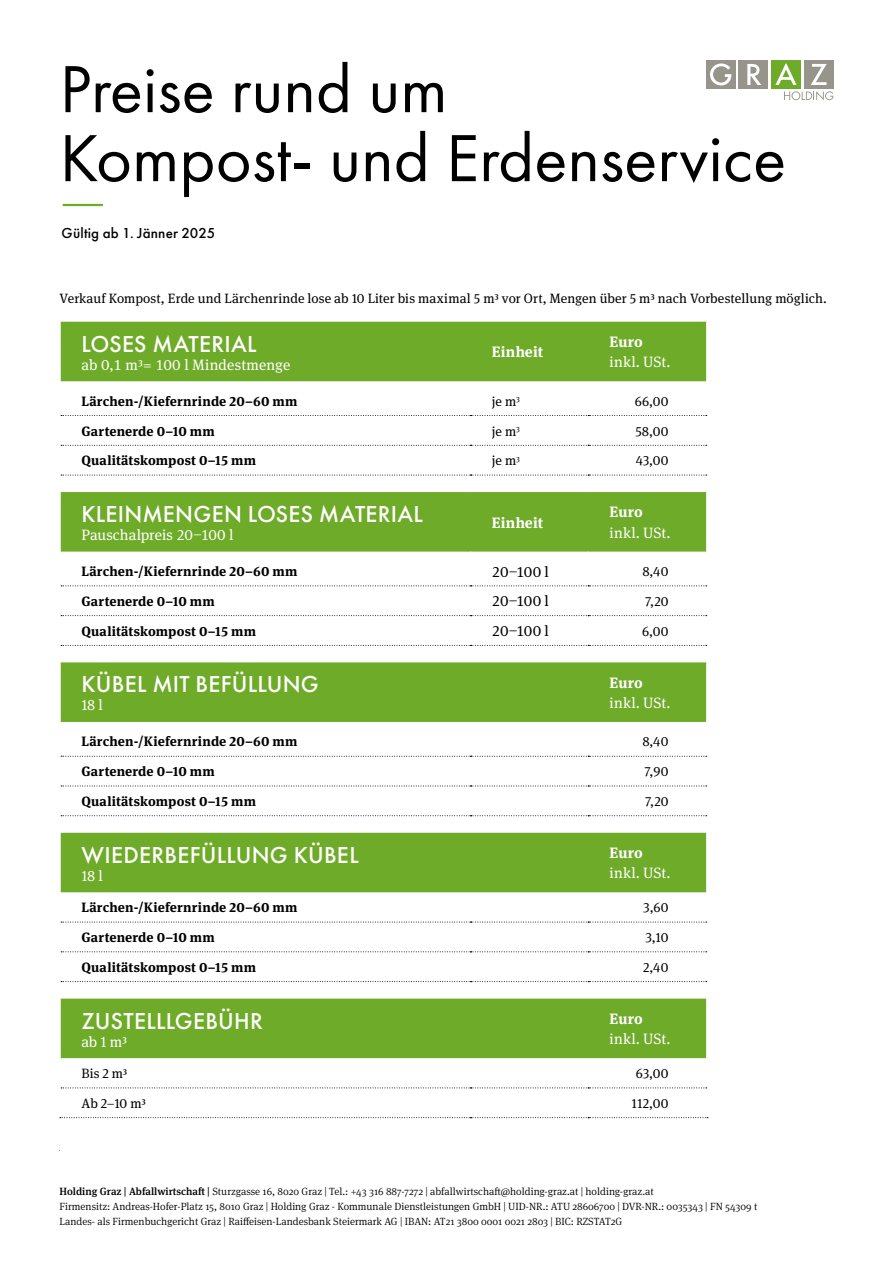
<style>
.page{position:relative;width:893px;height:1263px;background:#fff}
.page>*{position:absolute;margin:0;border:0;box-sizing:border-box;transform-origin:0 0}
.Ü1{font:69px/69px "Futura PT";color:#000}
.Headline_14_pt{font:500 24px "Futura PT";letter-spacing:.01em;color:#fff}
.Tabelle_light{font:15px/20.2px "Meta Serif Pro";letter-spacing:.015em;color:#fff}
.Headline_14_pt-2{font:15px "Meta Serif Pro";letter-spacing:.005em;color:#fff}
.Headline_14_pt-3{font:15px "Meta Serif Pro";letter-spacing:-.02em;color:#000}
.Tabelle_light-2{font:500 15px "Futura PT";letter-spacing:.01em;color:#000}
.Tabelle_light-3{font:700 15px "Meta Serif Pro";letter-spacing:.01em;color:#fff}
.Tabelle_light-4{font:700 13.5px "Meta Serif Pro";letter-spacing:.01em;color:#000}
.Tabelle_light-5{font:13.5px "Meta Serif Pro";letter-spacing:.01em;color:#000}
.t1{font:300 10.5px/15px "Meta Serif Pro";color:#000}
.s1{font-weight:700}
.s2{font-weight:500}
</style>
<div class="page">
<hr style="left:63px;top:204px;width:40px;height:2px;background:#6eab28">
<svg style="left:61px;top:322px;width:645px;height:736px;fill:#6eab28"></svg>
<svg style="left:60px;top:1087px;width:648px;height:31px"></svg>
<svg style="left:61px;top:585px;width:646px;height:1px"></svg>
<svg style="left:60px;top:615px;width:647px;height:47px"></svg>
<svg style="left:61px;top:756px;width:646px;height:1px"></svg>
<svg style="left:61px;top:786px;width:646px;height:1px"></svg>
<svg style="left:60px;top:815px;width:647px;height:18px"></svg>
<svg style="left:61px;top:922px;width:646px;height:1px"></svg>
<svg style="left:60px;top:951px;width:647px;height:47px"></svg>
<svg style="left:60px;top:381px;width:647px;height:35px"></svg>
<svg style="left:61px;top:445px;width:646px;height:1px"></svg>
<svg style="left:60px;top:475px;width:647px;height:17px"></svg>
<svg style="left:784px;top:91px;width:49px;height:9px"></svg>
<div style="left:706px;top:60px;width:29px;height:29px;background:#96948b"></div>
<div style="left:738px;top:60px;width:30px;height:29px;background:#96948b"></div>
<div style="left:771px;top:60px;width:30px;height:29px;background:#6eab28"></div>
<div style="left:804px;top:60px;width:29px;height:29px;background:#96948b"></div>
<svg style="left:710px;top:63px;width:21px;height:22px"></svg>
<svg style="left:747px;top:64px;width:14px;height:21px"></svg>
<svg style="left:811px;top:64px;width:16px;height:21px"></svg>
<svg style="left:775px;top:63px;width:22px;height:22px"></svg>
<h1 class="Ü1" style="left:60px;top:54px;width:728px">Preise rund um<br>Kompost- und Erdenservice</h1>
<p class="Tabelle_light-2" style="left:62px;top:224px;width:155px">Gültig ab 1. Jänner 2025</p>
<p class="Tabelle_light-5" style="left:60px;top:289px;width:769px">Verkauf Kompost, Erde und Lärchenrinde lose ab 10 Liter bis maximal 5 m³ vor Ort, Mengen über 5 m³ nach Vorbestellung möglich.</p>
<h2 class="Headline_14_pt" style="left:82px;top:329px;width:177px">LOSES MATERIAL</h2>
<h2 class="Headline_14_pt-2" style="left:81px;top:354px;width:211px">ab 0,1 m³= 100 l Mindestmenge</h2>
<p class="Tabelle_light-3" style="left:492px;top:340px;width:53px">Einheit</p>
<p class="Tabelle_light" style="left:609px;top:331px;width:62px"><span class="s1">Euro </span>inkl. USt.</p>
<p class="Tabelle_light-4" style="left:81px;top:390px;width:218px">Lärchen-/Kiefernrinde 20–60 mm</p>
<p class="Tabelle_light-5" style="left:492px;top:391px;width:29px">je m<sup>3</sup></p>
<p class="Tabelle_light-5" style="left:635px;top:391px;width:35px">66,00</p>
<p class="Tabelle_light-4" style="left:81px;top:420px;width:135px">Gartenerde 0–10 mm</p>
<p class="Tabelle_light-5" style="left:492px;top:421px;width:29px">je m<sup>3</sup></p>
<p class="Tabelle_light-5" style="left:635px;top:421px;width:35px">58,00</p>
<p class="Tabelle_light-4" style="left:81px;top:450px;width:176px">Qualitätskompost 0–15 mm</p>
<p class="Tabelle_light-5" style="left:492px;top:451px;width:29px">je m<sup>3</sup></p>
<p class="Tabelle_light-5" style="left:636px;top:451px;width:34px">43,00</p>
<h2 class="Headline_14_pt" style="left:82px;top:499px;width:343px">KLEINMENGEN LOSES MATERIAL</h2>
<h2 class="Headline_14_pt-2" style="left:81px;top:524px;width:154px">Pauschalpreis 20–100 l</h2>
<p class="Tabelle_light-3" style="left:492px;top:510px;width:53px">Einheit</p>
<p class="Tabelle_light" style="left:609px;top:501px;width:62px"><span class="s1">Euro </span>inkl. USt.</p>
<p class="Tabelle_light-4" style="left:81px;top:561px;width:218px">Lärchen-/Kiefernrinde 20–60 mm</p>
<h2 class="Headline_14_pt-3" style="left:492px;top:561px;width:59px">20–100 l</h2>
<p class="Tabelle_light-5" style="left:642px;top:562px;width:28px">8,40</p>
<p class="Tabelle_light-4" style="left:81px;top:590px;width:135px">Gartenerde 0–10 mm</p>
<h2 class="Headline_14_pt-3" style="left:492px;top:590px;width:59px">20–100 l</h2>
<p class="Tabelle_light-5" style="left:645px;top:591px;width:25px">7,20</p>
<p class="Tabelle_light-4" style="left:81px;top:620px;width:176px">Qualitätskompost 0–15 mm</p>
<h2 class="Headline_14_pt-3" style="left:492px;top:620px;width:59px">20–100 l</h2>
<p class="Tabelle_light-5" style="left:642px;top:621px;width:28px">6,00</p>
<h2 class="Headline_14_pt" style="left:82px;top:670px;width:239px">KÜBEL MIT BEFÜLLUNG</h2>
<h2 class="Headline_14_pt-2" style="left:81px;top:694px;width:23px">18 l</h2>
<p class="Tabelle_light" style="left:609px;top:672px;width:62px"><span class="s1">Euro </span>inkl. USt.</p>
<p class="Tabelle_light-4" style="left:81px;top:731px;width:218px">Lärchen-/Kiefernrinde 20–60 mm</p>
<p class="Tabelle_light-5" style="left:642px;top:732px;width:28px">8,40</p>
<p class="Tabelle_light-4" style="left:81px;top:761px;width:135px">Gartenerde 0–10 mm</p>
<p class="Tabelle_light-5" style="left:644px;top:762px;width:26px">7,90</p>
<p class="Tabelle_light-4" style="left:81px;top:790px;width:176px">Qualitätskompost 0–15 mm</p>
<p class="Tabelle_light-5" style="left:645px;top:791px;width:25px">7,20</p>
<h2 class="Headline_14_pt" style="left:82px;top:840px;width:279px">WIEDERBEFÜLLUNG KÜBEL</h2>
<h2 class="Headline_14_pt-2" style="left:81px;top:865px;width:23px">18 l</h2>
<p class="Tabelle_light" style="left:609px;top:842px;width:62px"><span class="s1">Euro </span>inkl. USt.</p>
<p class="Tabelle_light-4" style="left:81px;top:897px;width:218px">Lärchen-/Kiefernrinde 20–60 mm</p>
<p class="Tabelle_light-5" style="left:643px;top:898px;width:27px">3,60</p>
<p class="Tabelle_light-4" style="left:81px;top:926px;width:135px">Gartenerde 0–10 mm</p>
<p class="Tabelle_light-5" style="left:645px;top:928px;width:25px">3,10</p>
<p class="Tabelle_light-4" style="left:81px;top:956px;width:176px">Qualitätskompost 0–15 mm</p>
<p class="Tabelle_light-5" style="left:643px;top:957px;width:27px">2,40</p>
<h2 class="Headline_14_pt" style="left:82px;top:1006px;width:183px">ZUSTELLLGEBÜHR</h2>
<h2 class="Headline_14_pt-2" style="left:81px;top:1030px;width:47px">ab 1 m³</h2>
<p class="Tabelle_light" style="left:609px;top:1008px;width:62px"><span class="s1">Euro </span>inkl. USt.</p>
<p class="Tabelle_light-5" style="left:81px;top:1064px;width:47px">Bis 2 m³</p>
<p class="Tabelle_light-5" style="left:636px;top:1064px;width:34px">63,00</p>
<p class="Tabelle_light-5" style="left:81px;top:1093px;width:66px">Ab 2–10 m³</p>
<p class="Tabelle_light-5" style="left:632px;top:1093px;width:38px">112,00</p>
<h1 class="t1" style="left:60px;top:1183px;width:596px"><span class="s2">Holding Graz | Abfallwirtschaft |</span> Sturzgasse 16, 8020 Graz | Tel.: +43 316 887-7272 | abfallwirtschaft@holding-graz.at | holding-graz.at</h1>
<h1 class="t1" style="left:60px;top:1198px;width:699px">Firmensitz: Andreas-Hofer-Platz 15, 8010 Graz | Holding Graz - Kommunale Dienstleistungen GmbH | UID-NR.: ATU 28606700 | DVR-NR.: 0035343 | FN 54309 t<br>Landes- als Firmenbuchgericht Graz | Raiffeisen-Landesbank Steiermark AG | IBAN: AT21 3800 0001 0021 2803 | BIC: RZSTAT2G</h1>
</div>
